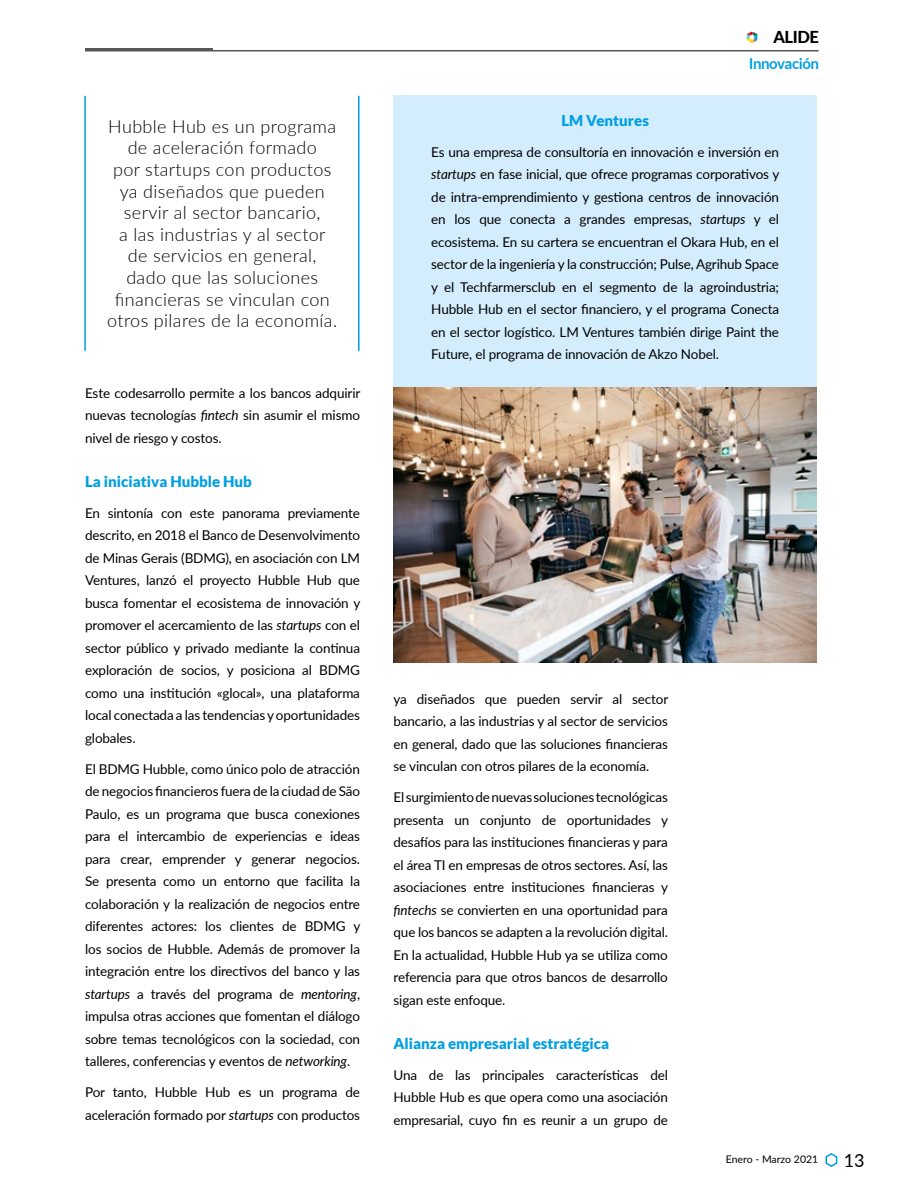
<style>
.page{position:relative;width:902px;height:1195px;background:#fff}
.page>*{position:absolute;margin:0;border:0;box-sizing:border-box;transform-origin:0 0}
.t1{font:300 18px/21.6px "Lato";letter-spacing:.02em;color:#000;text-align:center}
.t2{font:18px "Lato";color:#000}
.t3{font:800 16.5px "Lato";letter-spacing:-.025em;color:#000}
.t4{font:900 15px "Lato";color:#009fe3}
.t5{font:700 15px "Lato";letter-spacing:-.03em;color:#009fe3}
.t6{font:13.5px/22.5px "Lato";letter-spacing:-.01em;color:#000;text-align:justify}
.t7{font:10.5px "Lato";color:#000}
.s1{font-style:italic}
</style>
<div class="page">
<svg style="left:825px;top:1153px;width:13px;height:14px"></svg>
<hr style="left:85px;top:50px;width:733px;height:1px;background:#575756">
<hr style="left:85px;top:48px;width:128px;height:2px;background:#575756">
<svg style="left:746px;top:32px;width:11px;height:11px"></svg>
<div style="left:393px;top:96px;width:423px;height:291px;background:#d4edfc"></div>
<img style="left:393px;top:387px;width:423px;height:275px">
<hr style="left:84px;top:96px;width:2px;height:255px;background:#009fe3">
<hr style="left:358px;top:96px;width:1px;height:255px;background:#009fe3">
<p class="t3" style="left:773px;top:25px;width:47px">ALIDE</p>
<p class="t5" style="left:748px;top:55px;width:72px">Innovación</p>
<p class="t1" style="left:107px;top:115px;width:231px">Hubble Hub es un programa de aceleración formado<br>por startups con productos ya diseñados que pueden servir al sector bancario,<br>a las industrias y al sector de servicios en general, dado que las soluciones financieras se vinculan con otros pilares de la economía.</p>
<p class="t4" style="left:561px;top:112px;width:89px">LM Ventures</p>
<p class="t6" style="left:431px;top:140px;width:349px">Es una empresa de consultoría en innovación e inversión en <span class="s1">startups</span> en fase inicial, que ofrece programas corporativos y de intra-emprendimiento y gestiona centros de innovación en los que conecta a grandes empresas, <span class="s1">startups</span> y el ecosistema. En su cartera se encuentran el Okara Hub, en el sector de la ingeniería y la construcción; Pulse, Agrihub Space y el Techfarmersclub en el segmento de la agroindustria; Hubble Hub en el sector financiero, y el programa Conecta en el sector logístico. LM Ventures también dirige Paint the Future, el programa de innovación de Akzo Nobel.</p>
<p class="t6" style="left:85px;top:381px;width:277px">Este codesarrollo permite a los bancos adquirir nuevas tecnologías <span class="s1">fintech</span> sin asumir el mismo nivel de riesgo y costos.</p>
<p class="t4" style="left:85px;top:472px;width:168px">La iniciativa Hubble Hub</p>
<p class="t6" style="left:85px;top:501px;width:277px">En sintonía con este panorama previamente descrito, en 2018 el Banco de Desenvolvimento de Minas Gerais (BDMG), en asociación con LM Ventures, lanzó el proyecto Hubble Hub que busca fomentar el ecosistema de innovación y promover el acercamiento de las <span class="s1">startups</span> con el sector público y privado mediante la continua exploración de socios, y posiciona al BDMG como una institución «glocal», una plataforma local conectada a las tendencias y oportunidades globales.</p>
<p class="t6" style="left:85px;top:757px;width:277px">El BDMG Hubble, como único polo de atracción de negocios financieros fuera de la ciudad de São Paulo, es un programa que busca conexiones para el intercambio de experiencias e ideas para crear, emprender y generar negocios.<br>Se presenta como un entorno que facilita la colaboración y la realización de negocios entre diferentes actores: los clientes de BDMG y los socios de Hubble. Además de promover la integración entre los directivos del banco y las <span class="s1">startups</span> a través del programa de <span class="s1">mentoring</span>, impulsa otras acciones que fomentan el diálogo sobre temas tecnológicos con la sociedad, con talleres, conferencias y eventos de <span class="s1">networking</span>.</p>
<p class="t6" style="left:85px;top:1081px;width:276px">Por tanto, Hubble Hub es un programa de aceleración formado por <span class="s1">startups</span> con productos</p>
<p class="t6" style="left:393px;top:687px;width:276px">ya diseñados que pueden servir al sector bancario, a las industrias y al sector de servicios en general, dado que las soluciones financieras se vinculan con otros pilares de la economía.</p>
<p class="t6" style="left:393px;top:786px;width:276px">El surgimiento de nuevas soluciones tecnológicas presenta un conjunto de oportunidades y desafíos para las instituciones financieras y para el área TI en empresas de otros sectores. Así, las asociaciones entre instituciones financieras y <span class="s1">fintechs</span> se convierten en una oportunidad para que los bancos se adapten a la revolución digital.<br>En la actualidad, Hubble Hub ya se utiliza como referencia para que otros bancos de desarrollo sigan este enfoque.</p>
<p class="t4" style="left:393px;top:1034px;width:217px">Alianza empresarial estratégica</p>
<p class="t6" style="left:393px;top:1063px;width:276px">Una de las principales características del Hubble Hub es que opera como una asociación empresarial, cuyo fin es reunir a un grupo de</p>
<p class="t7" style="left:725px;top:1152px;width:94px">Enero - Marzo 2021</p>
<h1 class="t2" style="left:843px;top:1147px;width:22px">13</h1>
</div>
